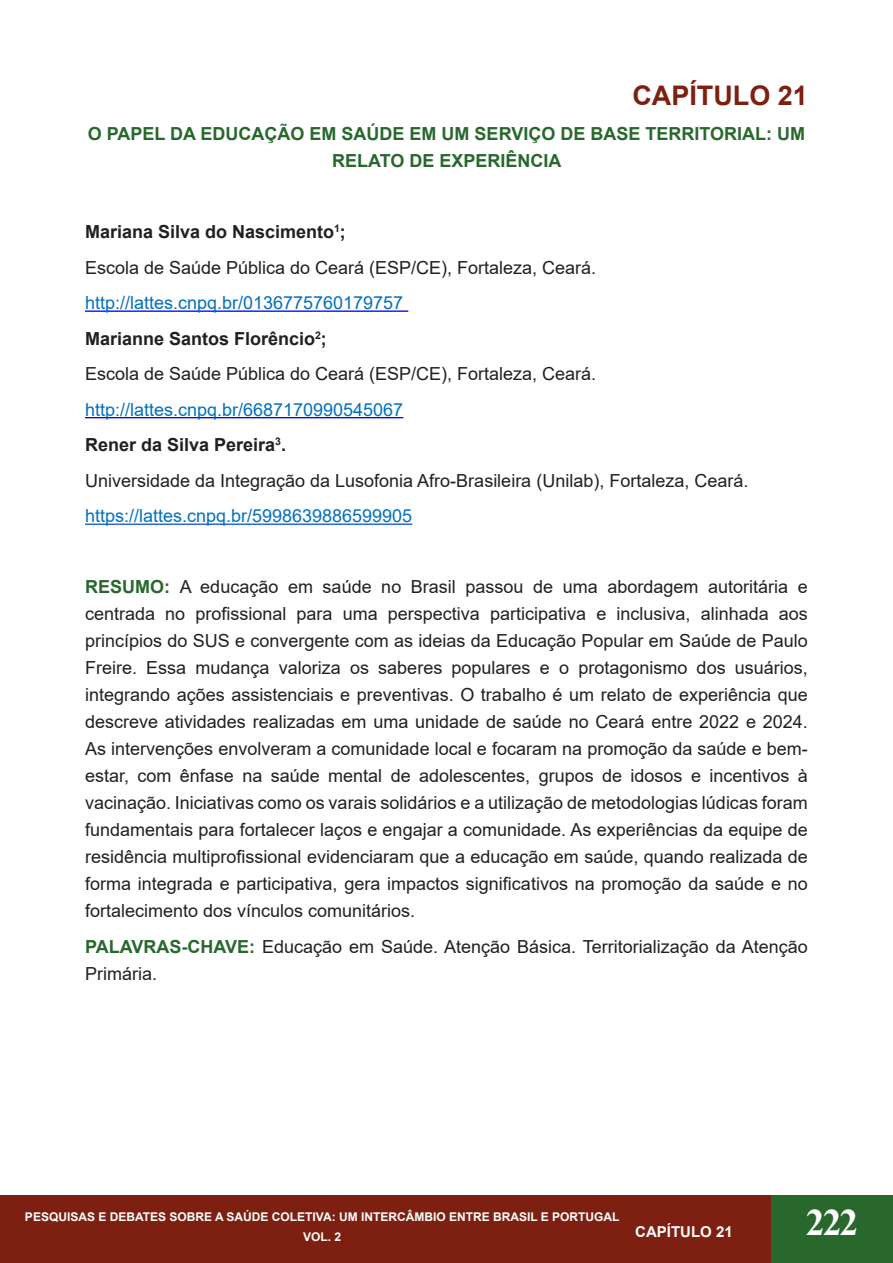
<style>
.page{position:relative;width:893px;height:1263px;background:#fff}
.page>*{position:absolute;margin:0;border:0;box-sizing:border-box;transform-origin:0 0}
.t1{font:700 37.5px "Times New Roman";color:#fff}
.t2{font:700 27px "Arial";color:#7d2011}
.t3{font:18px/27px "Arial";color:#231f20;text-align:justify}
.t4{font:18px "Arial";color:#0070c0}
.t5{font:700 18px/27px "Arial";color:#28682d;text-align:center}
.t6{font:700 18px "Arial";color:#231f20}
.t7{font:700 15px "Arial";color:#fff}
.t8{font:700 12px/20.2px "Arial";color:#fff;text-align:center}
.s1{font-weight:700;color:#28682d}
</style>
<div class="page">
<div style="left:0;top:1196px;width:893px;height:67px;background:#7d2011"></div>
<div style="left:771px;top:1196px;width:122px;height:67px;background:#28682d"></div>
<hr style="left:85px;top:310px;width:323px;height:2px;background:#00f">
<hr style="left:85px;top:417px;width:318px;height:1px;background:#00f">
<hr style="left:85px;top:523px;width:327px;height:2px;background:#15c">
<p class="t2" style="left:632px;top:76px;width:177px">CAPÍTULO 21</p>
<p class="t5" style="left:88px;top:121px;width:719px">O PAPEL DA EDUCAÇÃO EM SAÚDE EM UM SERVIÇO DE BASE TERRITORIAL: UM<br>RELATO DE EXPERIÊNCIA</p>
<p class="t6" style="left:85px;top:219px;width:262px">Mariana Silva do Nascimento<sup>1</sup>;</p>
<p class="t3" style="left:85px;top:254px;width:513px">Escola de Saúde Pública do Ceará (ESP/CE), Fortaleza, Ceará.</p>
<p class="t4" style="left:85px;top:290px;width:320px">http://lattes.cnpq.br/0136775760179757</p>
<p class="t6" style="left:85px;top:326px;width:243px">Marianne Santos Florêncio<sup>2</sup>;</p>
<p class="t3" style="left:85px;top:360px;width:513px">Escola de Saúde Pública do Ceará (ESP/CE), Fortaleza, Ceará.</p>
<p class="t4" style="left:85px;top:397px;width:320px">http://lattes.cnpq.br/6687170990545067</p>
<p class="t6" style="left:85px;top:432px;width:202px">Rener da Silva Pereira<sup>3</sup>.</p>
<p class="t3" style="left:85px;top:467px;width:665px">Universidade da Integração da Lusofonia Afro-Brasileira (Unilab), Fortaleza, Ceará.</p>
<p class="t4" style="left:85px;top:504px;width:329px">https://lattes.cnpq.br/5998639886599905</p>
<p class="t3" style="left:85px;top:573px;width:724px"><span class="s1">RESUMO:</span> A educação em saúde no Brasil passou de uma abordagem autoritária e centrada no profissional para uma perspectiva participativa e inclusiva, alinhada aos princípios do SUS e convergente com as ideias da Educação Popular em Saúde de Paulo Freire. Essa mudança valoriza os saberes populares e o protagonismo dos usuários, integrando ações assistenciais e preventivas. O trabalho é um relato de experiência que descreve atividades realizadas em uma unidade de saúde no Ceará entre 2022 e 2024.<br>As intervenções envolveram a comunidade local e focaram na promoção da saúde e bem&shy;estar, com ênfase na saúde mental de adolescentes, grupos de idosos e incentivos à vacinação. Iniciativas como os varais solidários e a utilização de metodologias lúdicas foram fundamentais para fortalecer laços e engajar a comunidade. As experiências da equipe de residência multiprofissional evidenciaram que a educação em saúde, quando realizada de forma integrada e participativa, gera impactos significativos na promoção da saúde e no fortalecimento dos vínculos comunitários.</p>
<p class="t3" style="left:85px;top:933px;width:724px"><span class="s1">PALAVRAS-CHAVE:</span> Educação em Saúde. Atenção Básica. Territorialização da Atenção<br>Primária.</p>
<p class="t8" style="left:25px;top:1207px;width:596px">PESQUISAS E DEBATES SOBRE A SAÚDE COLETIVA: UM INTERCÂMBIO ENTRE BRASIL E PORTUGAL<br>VOL. 2</p>
<p class="t7" style="left:635px;top:1221px;width:99px">CAPÍTULO 21</p>
<h1 class="t1" style="left:806px;top:1195px;width:54px">222</h1>
</div>
